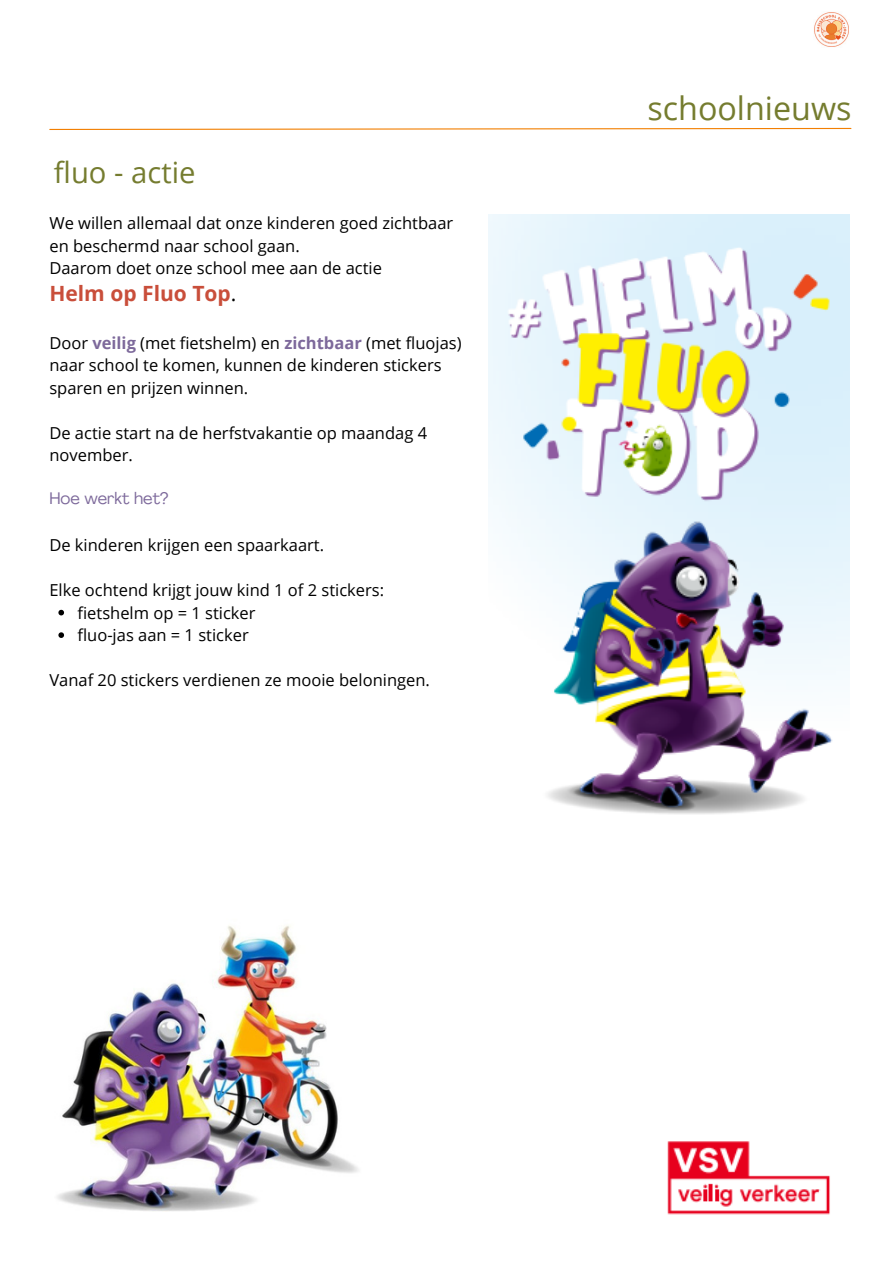
<style>
.page{position:relative;width:894px;height:1264px;background:#fff}
.page>*{position:absolute;margin:0;border:0;box-sizing:border-box;transform-origin:0 0}
.t1{font:32.25px "Open Sans";color:#757c2f}
.t2{font:29.25px "Open Sans";color:#757c2f}
.t3{font:700 21px "Open Sans";color:#c94e3a}
.t4{font:16.5px/22.5px "Open Sans";color:#000}
.t5{font:16.5px "Agrandir";color:#7d699b}
.s1{font-weight:400;color:#000}
.s2{font-weight:700;color:#7d699b}
</style>
<div class="page">
<img style="left:814px;top:12px;width:35px;height:35px">
<svg style="left:49px;top:127px;width:802px;height:3px"></svg>
<img style="left:57px;top:925px;width:302px;height:287px">
<img style="left:488px;top:214px;width:361px;height:600px">
<img style="left:667px;top:1141px;width:163px;height:74px">
<svg style="left:58px;top:610px;width:6px;height:5px"></svg>
<svg style="left:58px;top:632px;width:6px;height:6px"></svg>
<p class="t2" style="left:54px;top:152px;width:143px">fluo - actie</p>
<p class="t4" style="left:49px;top:212px;width:405px">We willen allemaal dat onze kinderen goed zichtbaar en beschermd naar school gaan.</p>
<p class="t4" style="left:49px;top:257px;width:334px">Daarom doet onze school mee aan de actie</p>
<p class="t3" style="left:49px;top:279px;width:188px">Helm op Fluo Top<span class="s1">.</span></p>
<p class="t4" style="left:49px;top:331px;width:413px">Door <span class="s2">veilig</span> (met fietshelm) en <span class="s2">zichtbaar</span> (met fluojas) naar school te komen, kunnen de kinderen stickers sparen en prijzen winnen.</p>
<p class="t4" style="left:49px;top:421px;width:379px">De actie start na de herfstvakantie op maandag 4 november.</p>
<p class="t5" style="left:49px;top:491px;width:121px">Hoe werkt het?</p>
<p class="t4" style="left:49px;top:533px;width:276px">De kinderen krijgen een spaarkaart.</p>
<p class="t4" style="left:49px;top:578px;width:336px">Elke ochtend krijgt jouw kind 1 of 2 stickers:</p>
<p class="t4" style="left:77px;top:601px;width:179px">fietshelm op = 1 sticker</p>
<p class="t4" style="left:77px;top:623px;width:173px">fluo-jas aan = 1 sticker</p>
<p class="t4" style="left:49px;top:668px;width:382px">Vanaf 20 stickers verdienen ze mooie beloningen.</p>
<p class="t1" style="left:647px;top:85px;width:205px">schoolnieuws</p>
</div>
